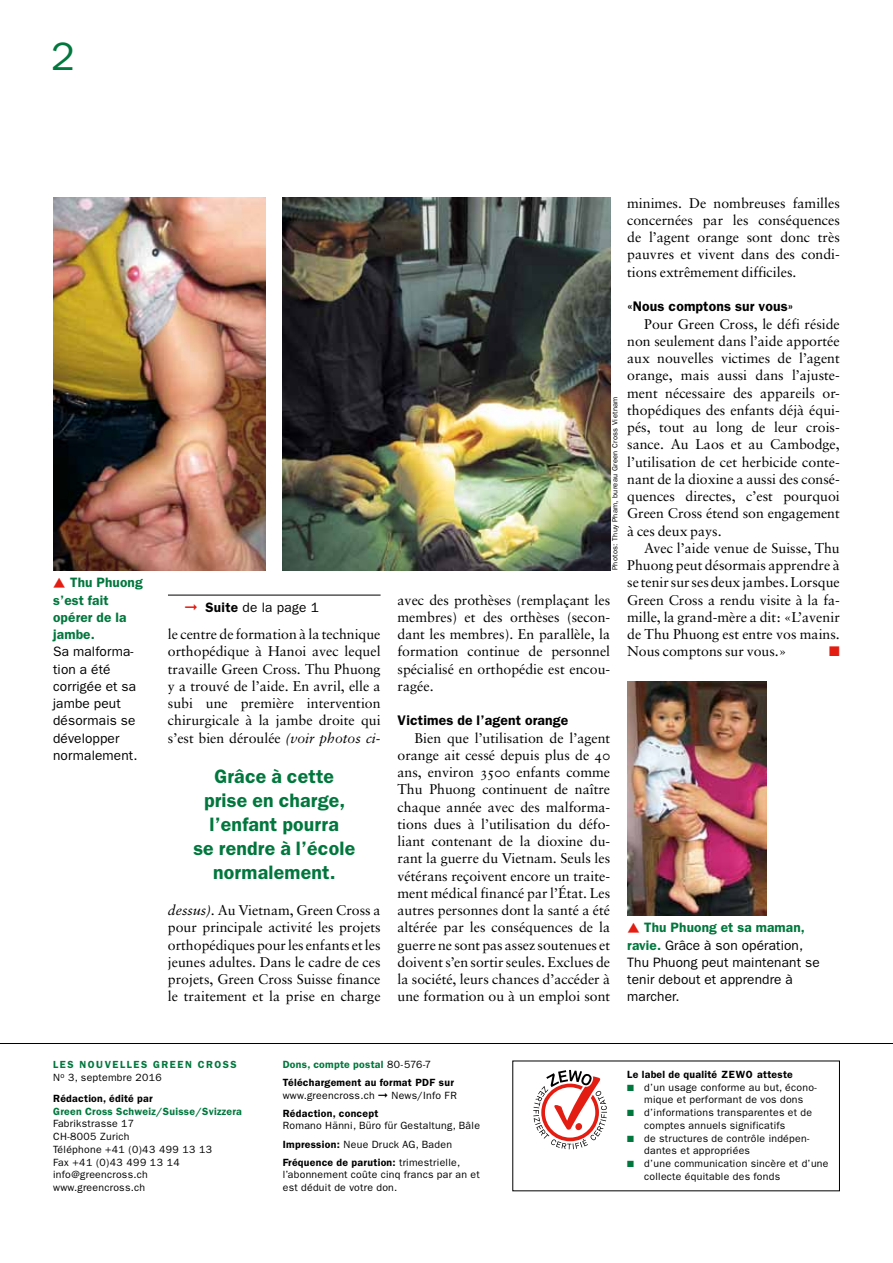
<style>
.page{position:relative;width:893px;height:1263px;background:#fff}
.page>*{position:absolute;margin:0;border:0;box-sizing:border-box;transform-origin:0 0}
.t1{font:39.75px "ITC Franklin Gothic Std";color:#00773d}
.t2{font:600 19.5px/24px "ITC Franklin Gothic Std";letter-spacing:.01em;color:#00773d;text-align:center}
.t3{font:14.1px/17.2px "Sabon";color:#000;text-align:justify}
.t4{font:600 13.95px "ITC Franklin Gothic Std";letter-spacing:.01em;color:#000}
.t5{font:13.95px "Zapf Dingbats ITC";color:#e41d13}
.t6{font:13.65px/17.2px "ITC Franklin Gothic Std";letter-spacing:.01em;color:#000}
.t7{font:600 13.65px/17.2px "ITC Franklin Gothic Std";letter-spacing:.01em;color:#00773d}
.t8{font:10.5px/12.8px "ITC Franklin Gothic Std";letter-spacing:.025em;color:#000}
.t9{font:600 10.5px/21.1px "ITC Franklin Gothic Std";letter-spacing:.025em;color:#000}
.t10{font:600 10.5px "ITC Franklin Gothic Std";letter-spacing:.025em;color:#00773d}
.t11{font:600 10.35px "ITC Franklin Gothic Std";letter-spacing:.15em;color:#00773d}
.t12{font:7.5px "ITC Franklin Gothic Std";letter-spacing:.04em;color:#000}
.s1{color:#e41d13}
.s2{font-weight:600}
.s3{font-style:italic}
.s4{font-family:"Sabon Roman SC"}
.s5{font-weight:600;color:#00773d}
.s6{font-weight:400}
.s7{color:#00773d}
</style>
<div class="page">
<hr style="left:168px;top:595px;width:213px;height:1px;background:#000">
<svg style="left:533px;top:1070px;width:74px;height:79px"></svg>
<hr style="left:0;top:1043px;width:893px;height:1px;background:#000">
<img style="left:283px;top:198px;width:327px;height:372px">
<img style="left:53px;top:198px;width:213px;height:372px">
<img style="left:627px;top:681px;width:140px;height:234px">
<h1 class="t1" style="left:51px;top:33px;width:25px">2</h1>
<p class="t7" style="left:53px;top:574px;width:91px;text-indent:17px">Thu Phuong s’est fait opérer de la jambe.</p>
<p class="t6" style="left:53px;top:643px;width:86px">Sa malforma&shy;tion a été corrigée et sa jambe peut désormais se développer normalement.</p>
<p class="t6" style="left:185px;top:598px;width:136px"><span class="s1">➞</span> <span class="s2">Suite</span> de la page 1</p>
<p class="t3" style="left:168px;top:625px;width:214px">le centre de formation à la technique orthopédique à Hanoi avec lequel travaille Green Cross. Thu Phuong y a trouvé de l’aide. En avril, elle a subi une première intervention chirurgicale à la jambe droite qui s’est bien déroulée <span class="s3">(voir photos ci-</span></p>
<h2 class="t2" style="left:193px;top:764px;width:163px">Grâce à cette prise en charge, l’enfant pourra<br>se rendre à l’école normalement.</h2>
<p class="t3" style="left:168px;top:901px;width:214px"><span class="s3">dessus).</span> Au Vietnam, Green Cross a pour principale activité les projets orthopédiques pour les enfants et les jeunes adultes. Dans le cadre de ces projets, Green Cross Suisse finance le traitement et la prise en charge</p>
<p class="t12" style="left:611px;top:570px;width:175px;rotate:-90deg">Photos: Thuy Pham, bureau Green Cross Vietnam</p>
<p class="t3" style="left:398px;top:591px;width:214px">avec des prothèses (remplaçant les membres) et des orthèses (secon&shy;dant les membres). En parallèle, la formation continue de personnel spécialisé en orthopédie est encou&shy;ragée.</p>
<p class="t4" style="left:398px;top:712px;width:172px">Victimes de l’agent orange</p>
<p class="t3" style="left:398px;top:729px;width:214px;text-indent:17px">Bien que l’utilisation de l’agent orange ait cessé depuis plus de <span class="s4">40 </span>ans, environ <span class="s4">3500</span> enfants comme Thu Phuong continuent de naître chaque année avec des malforma&shy;tions dues à l’utilisation du défo&shy;liant contenant de la dioxine du&shy;rant la guerre du Vietnam. Seuls les vétérans reçoivent encore un traite&shy;ment médical financé par l’État. Les autres personnes dont la santé a été altérée par les conséquences de la guerre ne sont pas assez soutenues et doivent s’en sortir seules. Exclues de la société, leurs chances d’accéder à une formation ou à un emploi sont</p>
<p class="t3" style="left:627px;top:194px;width:214px">minimes. De nombreuses familles concernées par les conséquences de l’agent orange sont donc très pauvres et vivent dans des condi&shy;tions extrêmement difficiles.</p>
<p class="t4" style="left:627px;top:298px;width:168px">«Nous comptons sur vous»</p>
<p class="t3" style="left:627px;top:315px;width:214px;text-indent:17px">Pour Green Cross, le défi réside non seulement dans l’aide apportée aux nouvelles victimes de l’agent orange, mais aussi dans l’ajuste&shy;ment nécessaire des appareils or&shy;thopédiques des enfants déjà équi&shy;pés, tout au long de leur crois&shy;sance. Au Laos et au Cambodge, l’utilisation de cet herbicide conte&shy;nant de la dioxine a aussi des consé&shy;quences directes, c’est pourquoi Green Cross étend son engagement à ces deux pays.</p>
<p class="t3" style="left:627px;top:539px;width:214px;text-indent:17px">Avec l’aide venue de Suisse, Thu Phuong peut désormais apprendre à se tenir sur ses deux jambes. Lorsque Green Cross a rendu visite à la fa&shy;mille, la grand-mère a dit: «L’avenir de Thu Phuong est entre vos mains.<br>Nous comptons sur vous.»</p>
<p class="t5" style="left:829px;top:645px;width:12px">■</p>
<p class="t6" style="left:627px;top:919px;width:194px;text-indent:17px"><span class="s5">Thu Phuong et sa maman, ravie.</span> Grâce à son opération,<br>Thu Phuong peut maintenant se tenir debout et apprendre à marcher.</p>
<p class="t11" style="left:53px;top:1058px;width:125px">LES NOUVELLES Green</p>
<p class="t11" style="left:198px;top:1058px;width:25px">Cross</p>
<p class="t9" style="left:53px;top:1066px;width:110px"><span class="s6">N</span><sup>o</sup> <span class="s6">3, septembre 2016<br></span>Rédaction, édité par</p>
<p class="t10" style="left:53px;top:1105px;width:190px">Green Cross Schweiz/Suisse/Svizzera</p>
<p class="t8" style="left:53px;top:1117px;width:160px">Fabrikstrasse 17<br>CH-8005 Zurich<br>Téléphone +41 (0)43 499 13 13<br>Fax +41 (0)43 499 13 14 info@greencross.ch www.greencross.ch</p>
<p class="t9" style="left:283px;top:1055px;width:173px;line-height:18px"><span class="s7">Dons, compte postal</span> <span class="s6">80-576-7<br></span>Téléchargement au format PDF sur</p>
<p class="t8" style="left:283px;top:1086px;width:176px;line-height:18.1px">www.greencross.ch ➞ News/Info FR<br><span class="s2">Rédaction, concept</span></p>
<p class="t8" style="left:283px;top:1117px;width:199px;line-height:18.1px">Romano Hänni, Büro für Gestaltung, Bâle<br><span class="s2">Impression:</span> Neue Druck AG, Baden<br><span class="s2">Fréquence de parution:</span> trimestrielle,</p>
<p class="t8" style="left:283px;top:1168px;width:198px">l’abonnement coûte cinq francs par an et est déduit de votre don.</p>
<p class="t9" style="left:627px;top:1063px;width:167px">Le label de qualité ZEWO atteste</p>
<p class="t8" style="left:627px;top:1081px;width:191px;text-align:center"><span class="s7">■</span> d’un usage conforme au but, écono&shy;mique et performant de vos dons</p>
<p class="t8" style="left:644px;top:1106px;width:169px;text-indent:-17px"><span class="s7">■</span> d’informations transparentes et de comptes annuels significatifs</p>
<p class="t8" style="left:644px;top:1132px;width:167px;text-indent:-17px"><span class="s7">■</span> de structures de contrôle indépen&shy;dantes et appropriées</p>
<p class="t8" style="left:644px;top:1157px;width:186px;text-indent:-17px"><span class="s7">■</span> d’une communication sincère et d’une collecte équitable des fonds</p>
</div>
